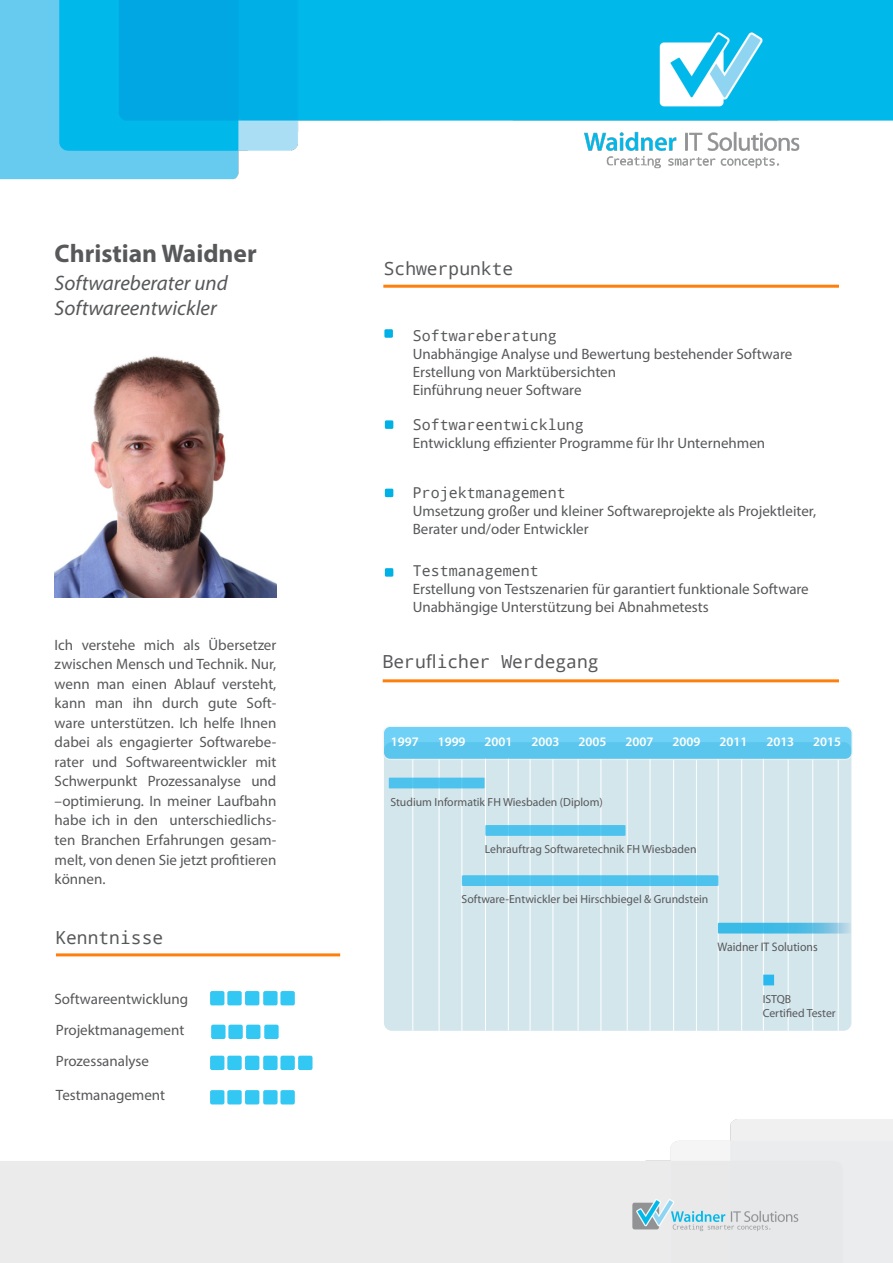
<style>
.page{position:relative;width:893px;height:1263px;background:#fff}
.page>*{position:absolute;margin:0;border:0;box-sizing:border-box;transform-origin:0 0}
.t1{font:700 25.5px "Myriad Pro";color:#57585a}
.t2{font:italic 21px "Myriad Pro";color:#57585a}
.t3{font:18px "Droid Sans Mono";color:#57585a}
.t4{font:15px/19.5px "Myriad Pro";color:#57585a;text-align:justify}
.t5{font:15px "Droid Sans Mono";color:#57585a}
.t6{font:600 13.05px "Myriad Pro";color:#fff}
.t7{font:12.3px "Myriad Pro";color:#57585a;scale:.95 1}
.t8{font:11.7px/14.1px "Myriad Pro";color:#57585a}
</style>
<div class="page">
<img style="left:0;top:0;width:893px;height:180px">
<img style="left:0;top:1119px;width:893px;height:144px">
<div style="left:384px;top:329px;width:9px;height:9px;background:#00b1e6;border-radius:2px"></div>
<div style="left:385px;top:568px;width:8px;height:9px;background:#00b1e6;border-radius:2px"></div>
<hr style="left:383px;top:285px;width:456px;height:3px;background:#ff7f0d">
<hr style="left:56px;top:953px;width:284px;height:3px;background:#ff7f0d">
<div style="left:385px;top:489px;width:8px;height:8px;background:#00b1e6;border-radius:2px"></div>
<div style="left:385px;top:420px;width:8px;height:9px;background:#00b1e6;border-radius:2px"></div>
<div style="left:210px;top:991px;width:14px;height:14px;background:#33c7f3;border-radius:2px"></div>
<div style="left:227px;top:991px;width:15px;height:14px;background:#33c7f3;border-radius:2px"></div>
<div style="left:245px;top:991px;width:14px;height:14px;background:#33c7f3;border-radius:2px"></div>
<div style="left:263px;top:991px;width:15px;height:14px;background:#33c7f3;border-radius:2px"></div>
<div style="left:280px;top:991px;width:15px;height:14px;background:#33c7f3;border-radius:2px"></div>
<div style="left:211px;top:1025px;width:15px;height:14px;background:#33c7f3;border-radius:2px"></div>
<div style="left:228px;top:1025px;width:15px;height:14px;background:#33c7f3;border-radius:2px"></div>
<div style="left:246px;top:1025px;width:14px;height:14px;background:#33c7f3;border-radius:2px"></div>
<div style="left:264px;top:1025px;width:15px;height:14px;background:#33c7f3;border-radius:2px"></div>
<div style="left:210px;top:1056px;width:14px;height:14px;background:#33c7f3;border-radius:2px"></div>
<div style="left:227px;top:1056px;width:15px;height:14px;background:#33c7f3;border-radius:2px"></div>
<div style="left:245px;top:1056px;width:14px;height:14px;background:#33c7f3;border-radius:2px"></div>
<div style="left:263px;top:1056px;width:15px;height:14px;background:#33c7f3;border-radius:2px"></div>
<div style="left:280px;top:1056px;width:15px;height:14px;background:#33c7f3;border-radius:2px"></div>
<div style="left:298px;top:1056px;width:14px;height:14px;background:#33c7f3;border-radius:2px"></div>
<div style="left:210px;top:1090px;width:14px;height:14px;background:#33c7f3;border-radius:2px"></div>
<div style="left:227px;top:1090px;width:15px;height:14px;background:#33c7f3;border-radius:2px"></div>
<div style="left:245px;top:1090px;width:14px;height:14px;background:#33c7f3;border-radius:2px"></div>
<div style="left:263px;top:1090px;width:15px;height:14px;background:#33c7f3;border-radius:2px"></div>
<div style="left:280px;top:1090px;width:15px;height:14px;background:#33c7f3;border-radius:2px"></div>
<img style="left:55px;top:356px;width:221px;height:242px">
<hr style="left:383px;top:679px;width:456px;height:3px;background:#ff7f0d">
<div style="left:384px;top:742px;width:467px;height:289px;background:#d3e6ec;border-radius:8px"></div>
<div style="left:383px;top:726px;width:469px;height:33px;background:linear-gradient(to right,#65cbf1,#65cbf1);border-radius:7px"></div>
<div style="left:383px;top:726px;width:470px;height:34px;border:1px solid #f2f3f4;border-radius:7px"></div>
<hr style="left:718px;top:759px;width:1px;height:272px;background:#fff">
<hr style="left:741px;top:759px;width:1px;height:272px;background:#fff">
<hr style="left:763px;top:759px;width:1px;height:271px;background:#fff">
<hr style="left:439px;top:759px;width:1px;height:272px;background:#fff">
<hr style="left:485px;top:759px;width:1px;height:271px;background:#fff">
<hr style="left:530px;top:759px;width:1px;height:272px;background:#fff">
<hr style="left:578px;top:759px;width:1px;height:272px;background:#fff">
<hr style="left:627px;top:759px;width:1px;height:272px;background:#fff">
<hr style="left:673px;top:760px;width:1px;height:271px;background:#fff">
<hr style="left:412px;top:759px;width:1px;height:272px;background:#fff">
<hr style="left:462px;top:759px;width:1px;height:272px;background:#fff">
<hr style="left:508px;top:759px;width:1px;height:271px;background:#fff">
<hr style="left:553px;top:759px;width:1px;height:272px;background:#fff">
<hr style="left:601px;top:759px;width:1px;height:272px;background:#fff">
<hr style="left:650px;top:759px;width:1px;height:272px;background:#fff">
<hr style="left:696px;top:760px;width:1px;height:271px;background:#fff">
<div style="left:389px;top:778px;width:96px;height:10px;background:#4cc2ed"></div>
<svg style="left:485px;top:825px;width:140px;height:11px"></svg>
<svg style="left:462px;top:875px;width:256px;height:11px"></svg>
<svg style="left:763px;top:975px;width:11px;height:10px"></svg>
<hr style="left:788px;top:759px;width:1px;height:272px;background:#fff">
<hr style="left:812px;top:759px;width:1px;height:272px;background:#fff">
<hr style="left:838px;top:760px;width:1px;height:271px;background:#fff">
<svg style="left:718px;top:923px;width:132px;height:10px"></svg>
<p class="t1" style="left:55px;top:236px;width:204px">Christian Waidner</p>
<p class="t2" style="left:55px;top:270px;width:175px">Softwareberater und</p>
<p class="t2" style="left:55px;top:295px;width:164px">Softwareentwickler</p>
<p class="t4" style="left:55px;top:635px;width:223px">Ich verstehe mich als Übersetzer zwischen Mensch und Technik. Nur, wenn man einen Ablauf versteht, kann man ihn durch gute Soft&shy;ware unterstützen. Ich helfe Ihnen dabei als engagierter Softwarebe&shy;rater und Softwareentwickler mit Schwerpunkt Prozessanalyse und –optimierung. In meiner Laufbahn habe ich in den unterschiedlichs&shy;ten Branchen Erfahrungen gesam&shy;melt, von denen Sie jetzt profitieren können.</p>
<p class="t3" style="left:55px;top:925px;width:109px">Kenntnisse</p>
<p class="t4" style="left:54px;top:989px;width:135px">Softwareentwicklung</p>
<p class="t4" style="left:56px;top:1020px;width:130px">Projektmanagement</p>
<p class="t4" style="left:56px;top:1051px;width:95px">Prozessanalyse</p>
<p class="t4" style="left:56px;top:1084px;width:111px">Testmanagement</p>
<p class="t3" style="left:384px;top:256px;width:131px">Schwerpunkte</p>
<p class="t5" style="left:413px;top:325px;width:146px">Softwareberatung</p>
<p class="t4" style="left:413px;top:344px;width:381px">Unabhängige Analyse und Bewertung bestehender Software</p>
<p class="t4" style="left:413px;top:362px;width:205px">Erstellung von Marktübersichten</p>
<p class="t4" style="left:413px;top:380px;width:170px">Einführung neuer Software</p>
<p class="t5" style="left:413px;top:414px;width:172px">Softwareentwicklung</p>
<p class="t4" style="left:413px;top:433px;width:354px">Entwicklung effizienter Programme für Ihr Unternehmen</p>
<p class="t5" style="left:413px;top:482px;width:154px">Projektmanagement</p>
<p class="t4" style="left:413px;top:502px;width:405px;line-height:18px">Umsetzung großer und kleiner Softwareprojekte als Projektleiter,<br>Berater und/oder Entwickler</p>
<p class="t5" style="left:413px;top:560px;width:127px">Testmanagement</p>
<p class="t4" style="left:413px;top:579px;width:398px">Erstellung von Testszenarien für garantiert funktionale Software</p>
<p class="t4" style="left:413px;top:597px;width:298px">Unabhängige Unterstützung bei Abnahmetests</p>
<p class="t3" style="left:383px;top:649px;width:218px">Beruflicher Werdegang</p>
<p class="t6" style="left:391px;top:733px;width:29px">1997</p>
<p class="t6" style="left:438px;top:733px;width:29px">1999</p>
<p class="t6" style="left:485px;top:733px;width:29px">2001</p>
<p class="t6" style="left:532px;top:733px;width:29px">2003</p>
<p class="t6" style="left:578px;top:733px;width:29px">2005</p>
<p class="t6" style="left:625px;top:733px;width:29px">2007</p>
<p class="t6" style="left:672px;top:733px;width:29px">2009</p>
<p class="t6" style="left:719px;top:733px;width:29px">2011</p>
<p class="t6" style="left:766px;top:733px;width:29px">2013</p>
<p class="t6" style="left:813px;top:733px;width:29px">2015</p>
<p class="t8" style="left:390px;top:794px;width:214px">Studium Informatik FH Wiesbaden (Diplom)</p>
<p class="t8" style="left:485px;top:842px;width:213px">Lehrauftrag Softwaretechnik FH Wiesbaden</p>
<p class="t8" style="left:461px;top:892px;width:248px">Software-Entwickler bei Hirschbiegel &amp; Grundstein</p>
<p class="t7" style="left:717px;top:939px;width:107px">Waidner IT Solutions</p>
<p class="t8" style="left:763px;top:992px;width:75px">ISTQB<br>Certified Tester</p>
</div>
